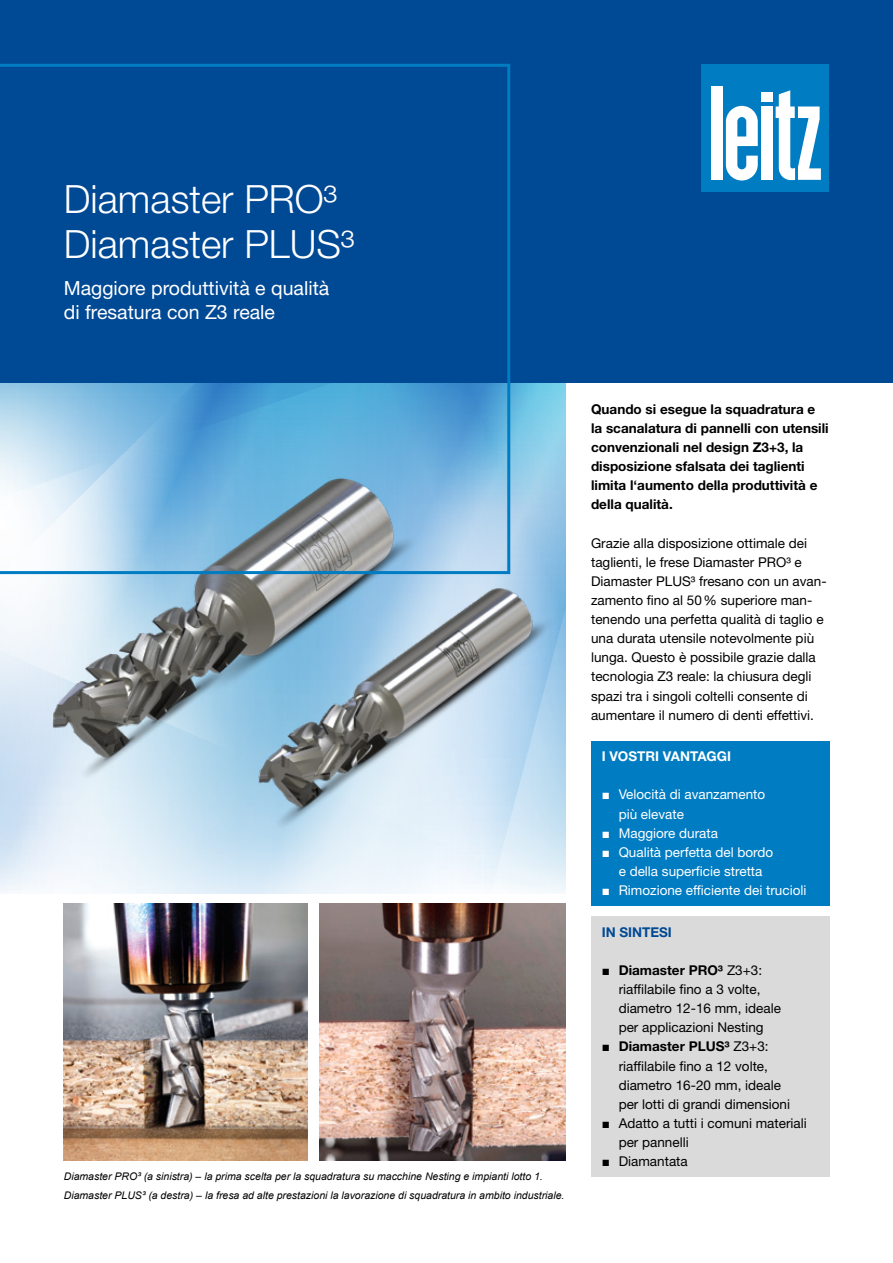
<style>
.page{position:relative;width:893px;height:1263px;background:#fff}
.page>*{position:absolute;margin:0;border:0;box-sizing:border-box;transform-origin:0 0}
.t1{font:300 39px/45px "Helvetica Neue LT Pro";color:#fff}
.t2{font:19.5px/24px "Helvetica Neue LT Pro";color:#fff}
.t3{font:13.5px/19.2px "Helvetica Neue LT Pro";color:#000}
.t4{font:700 13.5px/19.2px "Helvetica Neue LT Pro";color:#000}
.t5{font:13.5px/19.2px "Helvetica Neue LT Pro";color:#fff}
.t6{font:700 13.5px "Helvetica Neue LT Pro";color:#fff}
.t7{font:700 13.5px "Helvetica Neue LT Pro";color:#004994}
.t8{font:italic 10.5px/19px "Arial";color:#000}
.s1{font-family:"Arial"}
.s2{font-weight:700}
</style>
<div class="page">
<div style="left:0;top:0;width:893px;height:383px;background:#004994"></div>
<img style="left:0;top:399px;width:566px;height:495px">
<svg style="left:0;top:64px;width:510px;height:510px"></svg>
<img style="left:64px;top:904px;width:243px;height:257px">
<img style="left:320px;top:904px;width:246px;height:257px">
<div style="left:702px;top:64px;width:127px;height:127px;background:#007cc2"></div>
<div style="left:761px;top:92px;width:11px;height:9px;background:#fff"></div>
<div style="left:761px;top:107px;width:11px;height:73px;background:#fff"></div>
<div style="left:711px;top:86px;width:12px;height:94px;background:#fff"></div>
<svg style="left:726px;top:106px;width:32px;height:74px"></svg>
<svg style="left:776px;top:90px;width:45px;height:90px"></svg>
<div style="left:591px;top:741px;width:238px;height:165px;background:#007cc2"></div>
<div style="left:591px;top:916px;width:238px;height:261px;background:#dadada"></div>
<h1 class="t1" style="left:64px;top:176px;width:292px">Diamaster PRO³<br>Diamaster PLUS³</h1>
<h2 class="t2" style="left:64px;top:276px;width:267px">Maggiore produttività e qualità di fresatura con Z3 reale</h2>
<p class="t8" style="left:64px;top:1167px;width:502px">Diamaster PRO³ (a sinistra) ‒ la prima scelta per la squadratura su macchine Nesting e impianti lotto 1.<br>Diamaster PLUS³ (a destra) ‒ la fresa ad alte prestazioni la lavorazione di squadratura in ambito industriale.</p>
<p class="t4" style="left:591px;top:399px;width:239px">Quando si esegue la squadratura e la scanalatura di pannelli con utensili convenzionali nel design Z3+3, la disposizione sfalsata dei taglienti limita l‘aumento della produttività e della qualità.</p>
<p class="t3" style="left:591px;top:533px;width:237px">Grazie alla disposizione ottimale dei taglienti, le frese Diamaster PRO³ e Diamaster PLUS³ fresano con un avan&shy;zamento fino al 50% superiore man&shy;tenendo una perfetta qualità di taglio e una durata utensile notevolmente più lunga. Questo è possibile grazie dalla tecnologia Z3 reale: la chiusura degli spazi tra i singoli coltelli consente di aumentare il numero di denti effettivi.</p>
<p class="t6" style="left:602px;top:748px;width:131px">I VOSTRI VANTAGGI</p>
<p class="t5" style="left:619px;top:785px;width:148px;text-indent:-17px"><span class="s1">■</span> Velocità di avanzamento più elevate</p>
<p class="t5" style="left:602px;top:823px;width:118px"><span class="s1">■</span> Maggiore durata</p>
<p class="t5" style="left:602px;top:842px;width:173px;text-align:center"><span class="s1">■</span> Qualità perfetta del bordo e della superficie stretta</p>
<p class="t5" style="left:602px;top:880px;width:206px"><span class="s1">■</span> Rimozione efficiente dei trucioli</p>
<p class="t7" style="left:602px;top:923px;width:72px">IN SINTESI</p>
<p class="t3" style="left:619px;top:960px;width:164px;text-indent:-17px"><span class="s1">■</span> <span class="s2">Diamaster PRO³</span> Z3+3: riaffilabile fino a 3 volte, diametro 12-16 mm, ideale per applicazioni Nesting</p>
<p class="t3" style="left:619px;top:1037px;width:173px;text-indent:-17px"><span class="s1">■</span> <span class="s2">Diamaster PLUS³</span> Z3+3: riaffilabile fino a 12 volte, diametro 16-20 mm, ideale per lotti di grandi dimensioni</p>
<p class="t3" style="left:619px;top:1113px;width:190px;text-indent:-17px"><span class="s1">■</span> Adatto a tutti i comuni materiali per pannelli</p>
<p class="t3" style="left:602px;top:1151px;width:88px"><span class="s1">■</span> Diamantata</p>
</div>
